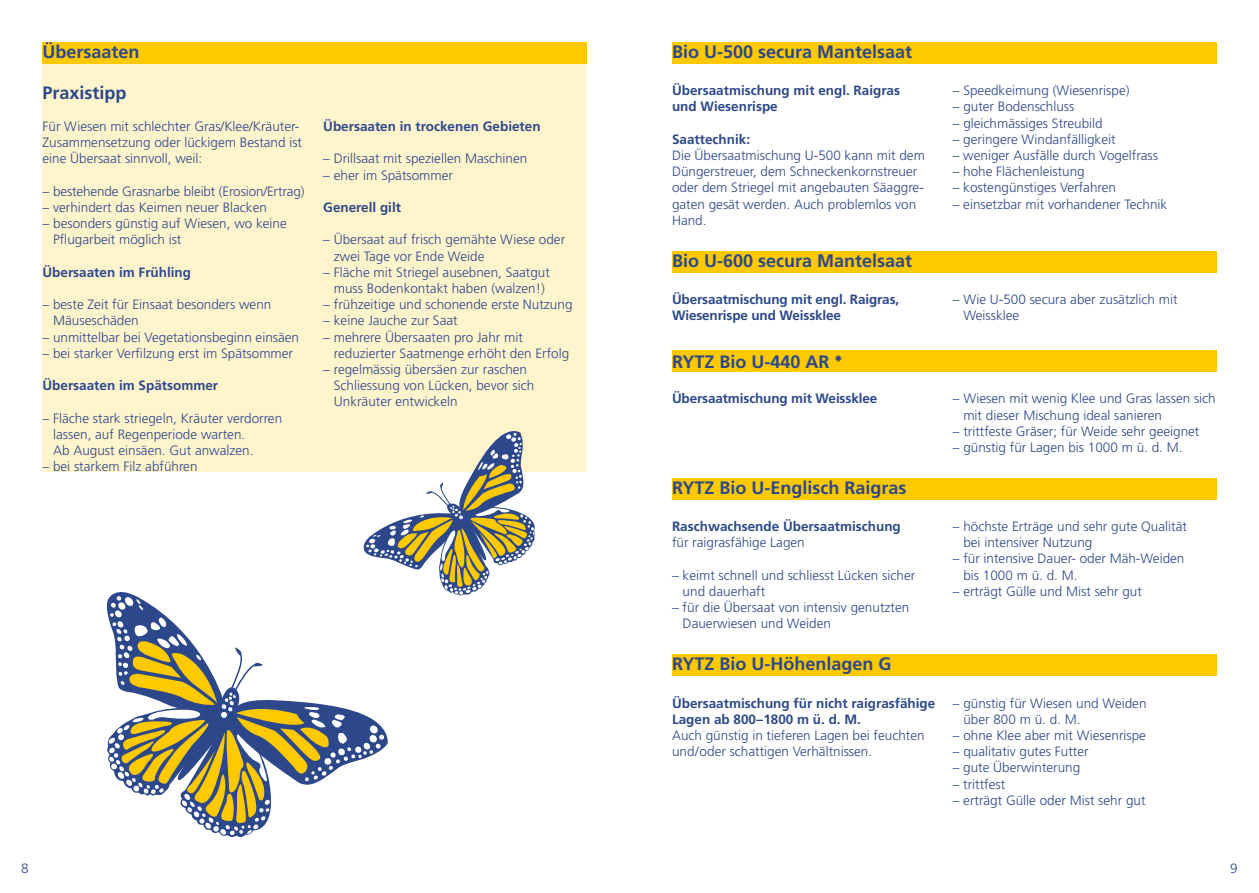
<style>
.page{position:relative;width:1259px;height:893px;background:#fff}
.page>*{position:absolute;margin:0;border:0;box-sizing:border-box;transform-origin:0 0}
.t1{font:700 18px "Frutiger";color:#2c488b}
.t2{font:300 13.5px/16.2px "Frutiger";color:#2c488b}
.t3{font:700 13.5px/16.2px "Frutiger";color:#2c488b}
</style>
<div class="page">
<div style="left:672px;top:351px;width:544px;height:21px;background:#ffc900"></div>
<div style="left:672px;top:655px;width:544px;height:21px;background:#ffc900"></div>
<div style="left:672px;top:43px;width:544px;height:21px;background:#ffc900"></div>
<div style="left:43px;top:43px;width:544px;height:429px;background:#fff4cc"></div>
<div style="left:43px;top:43px;width:544px;height:21px;background:#ffc900"></div>
<div style="left:672px;top:478px;width:544px;height:22px;background:#ffc900"></div>
<div style="left:672px;top:251px;width:544px;height:21px;background:#ffc900"></div>
<svg style="left:106px;top:431px;width:429px;height:406px"></svg>
<h1 class="t1" style="left:43px;top:41px;width:99px">Übersaaten</h1>
<h1 class="t1" style="left:43px;top:82px;width:86px">Praxistipp</h1>
<p class="t2" style="left:43px;top:118px;width:261px">Für Wiesen mit schlechter Gras/Klee/Kräuter-<br>Zusammensetzung oder lückigem Bestand ist eine Übersaat sinnvoll, weil:</p>
<p class="t2" style="left:43px;top:183px;width:263px">– bestehende Grasnarbe bleibt (Erosion/Ertrag)</p>
<p class="t2" style="left:43px;top:199px;width:226px">– verhindert das Keimen neuer Blacken</p>
<p class="t2" style="left:53px;top:216px;width:235px;text-indent:-11px">– besonders günstig auf Wiesen, wo keine<br>Pflugarbeit möglich ist</p>
<p class="t3" style="left:43px;top:264px;width:150px">Übersaaten im Frühling</p>
<p class="t2" style="left:53px;top:297px;width:220px;text-indent:-11px">– beste Zeit für Einsaat besonders wenn<br>Mäuseschäden</p>
<p class="t2" style="left:43px;top:329px;width:258px">– unmittelbar bei Vegetationsbeginn einsäen</p>
<p class="t2" style="left:43px;top:345px;width:252px">– bei starker Verfilzung erst im Spätsommer</p>
<p class="t3" style="left:43px;top:377px;width:177px">Übersaaten im Spätsommer</p>
<p class="t2" style="left:53px;top:410px;width:231px;text-indent:-11px">– Fläche stark striegeln, Kräuter verdorren lassen, auf Regenperiode warten.<br>Ab August einsäen. Gut anwalzen.</p>
<p class="t2" style="left:43px;top:459px;width:157px">– bei starkem Filz abführen</p>
<p class="t3" style="left:323px;top:118px;width:219px">Übersaaten in trockenen Gebieten</p>
<p class="t2" style="left:323px;top:151px;width:205px">– Drillsaat mit speziellen Maschinen</p>
<p class="t2" style="left:323px;top:167px;width:131px">– eher im Spätsommer</p>
<p class="t3" style="left:323px;top:199px;width:79px">Generell gilt</p>
<p class="t2" style="left:334px;top:232px;width:233px;text-indent:-11px">– Übersaat auf frisch gemähte Wiese oder zwei Tage vor Ende Weide</p>
<p class="t2" style="left:323px;top:264px;width:228px;text-align:center">– Fläche mit Striegel ausebnen, Saatgut muss Bodenkontakt haben (walzen!)</p>
<p class="t2" style="left:323px;top:297px;width:251px">– frühzeitige und schonende erste Nutzung</p>
<p class="t2" style="left:323px;top:313px;width:136px">– keine Jauche zur Saat</p>
<p class="t2" style="left:334px;top:329px;width:237px;text-indent:-11px">– mehrere Übersaaten pro Jahr mit reduzierter Saatmenge erhöht den Erfolg</p>
<p class="t2" style="left:334px;top:361px;width:202px;text-indent:-11px">– regelmässig übersäen zur raschen<br>Schliessung von Lücken, bevor sich<br>Unkräuter entwickeln</p>
<h1 class="t1" style="left:672px;top:41px;width:242px">Bio U-500 secura Mantelsaat</h1>
<p class="t3" style="left:672px;top:82px;width:230px">Übersaatmischung mit engl. Raigras und Wiesenrispe</p>
<p class="t3" style="left:672px;top:131px;width:80px">Saattechnik:</p>
<p class="t2" style="left:672px;top:147px;width:254px">Die Übersaatmischung U-500 kann mit dem Düngerstreuer, dem Schneckenkornstreuer oder dem Striegel mit angebauten Säaggre&shy;gaten gesät werden. Auch problemlos von Hand.</p>
<p class="t2" style="left:952px;top:83px;width:178px">– Speedkeimung (Wiesenrispe)</p>
<p class="t2" style="left:952px;top:99px;width:123px">– guter Bodenschluss</p>
<p class="t2" style="left:952px;top:115px;width:151px">– gleichmässiges Streubild</p>
<p class="t2" style="left:952px;top:131px;width:164px">– geringere Windanfälligkeit</p>
<p class="t2" style="left:952px;top:147px;width:207px">– weniger Ausfälle durch Vogelfrass</p>
<p class="t2" style="left:952px;top:164px;width:134px">– hohe Flächenleistung</p>
<p class="t2" style="left:952px;top:180px;width:165px">– kostengünstiges Verfahren</p>
<p class="t2" style="left:952px;top:196px;width:216px">– einsetzbar mit vorhandener Technik</p>
<h1 class="t1" style="left:672px;top:250px;width:242px">Bio U-600 secura Mantelsaat</h1>
<p class="t3" style="left:672px;top:291px;width:229px">Übersaatmischung mit engl. Raigras,<br>Wiesenrispe und Weissklee</p>
<p class="t2" style="left:963px;top:291px;width:216px;text-indent:-11px">– Wie U-500 secura aber zusätzlich mit<br>Weissklee</p>
<h1 class="t1" style="left:672px;top:351px;width:159px">RYTZ Bio U-440 AR</h1>
<p class="t3" style="left:672px;top:391px;width:207px">Übersaatmischung mit Weissklee</p>
<p class="t2" style="left:963px;top:391px;width:254px;text-indent:-11px">– Wiesen mit wenig Klee und Gras lassen sich mit dieser Mischung ideal sanieren</p>
<p class="t2" style="left:952px;top:423px;width:248px">– trittfeste Gräser; für Weide sehr geeignet</p>
<p class="t2" style="left:952px;top:439px;width:231px">– günstig für Lagen bis 1000 m ü. d. M.</p>
<h1 class="t1" style="left:672px;top:477px;width:236px">RYTZ Bio U-Englisch Raigras</h1>
<p class="t3" style="left:672px;top:518px;width:230px">Raschwachsende Übersaatmischung</p>
<p class="t2" style="left:672px;top:535px;width:134px">für raigrasfähige Lagen</p>
<p class="t2" style="left:682px;top:567px;width:234px;text-indent:-11px">– keimt schnell und schliesst Lücken sicher und dauerhaft</p>
<p class="t2" style="left:682px;top:599px;width:228px;text-indent:-11px">– für die Übersaat von intensiv genutzten<br>Dauerwiesen und Weiden</p>
<h1 class="t1" style="left:672px;top:654px;width:221px">RYTZ Bio U-Höhenlagen G</h1>
<p class="t3" style="left:672px;top:695px;width:265px">Übersaatmischung für nicht raigrasfähige<br>Lagen ab 800–1800 m ü. d. M.</p>
<p class="t2" style="left:672px;top:727px;width:254px">Auch günstig in tieferen Lagen bei feuchten und/oder schattigen Verhältnissen.</p>
<p class="t2" style="left:963px;top:518px;width:225px;text-indent:-11px">– höchste Erträge und sehr gute Qualität bei intensiver Nutzung</p>
<p class="t2" style="left:963px;top:551px;width:223px;text-indent:-11px">– für intensive Dauer- oder Mäh-Weiden bis 1000 m ü. d. M.</p>
<p class="t2" style="left:952px;top:583px;width:191px">– erträgt Gülle und Mist sehr gut</p>
<p class="t2" style="left:963px;top:695px;width:185px;text-indent:-11px">– günstig für Wiesen und Weiden über 800 m ü. d. M.</p>
<p class="t2" style="left:952px;top:727px;width:195px">– ohne Klee aber mit Wiesenrispe</p>
<p class="t2" style="left:952px;top:743px;width:137px">– qualitativ gutes Futter</p>
<p class="t2" style="left:952px;top:760px;width:129px">– gute Überwinterung</p>
<p class="t2" style="left:952px;top:776px;width:54px">– trittfest</p>
<p class="t2" style="left:952px;top:792px;width:194px">– erträgt Gülle oder Mist sehr gut</p>
<p class="t2" style="left:21px;top:861px;width:9px">8</p>
<p class="t2" style="left:1230px;top:861px;width:9px">9</p>
</div>
